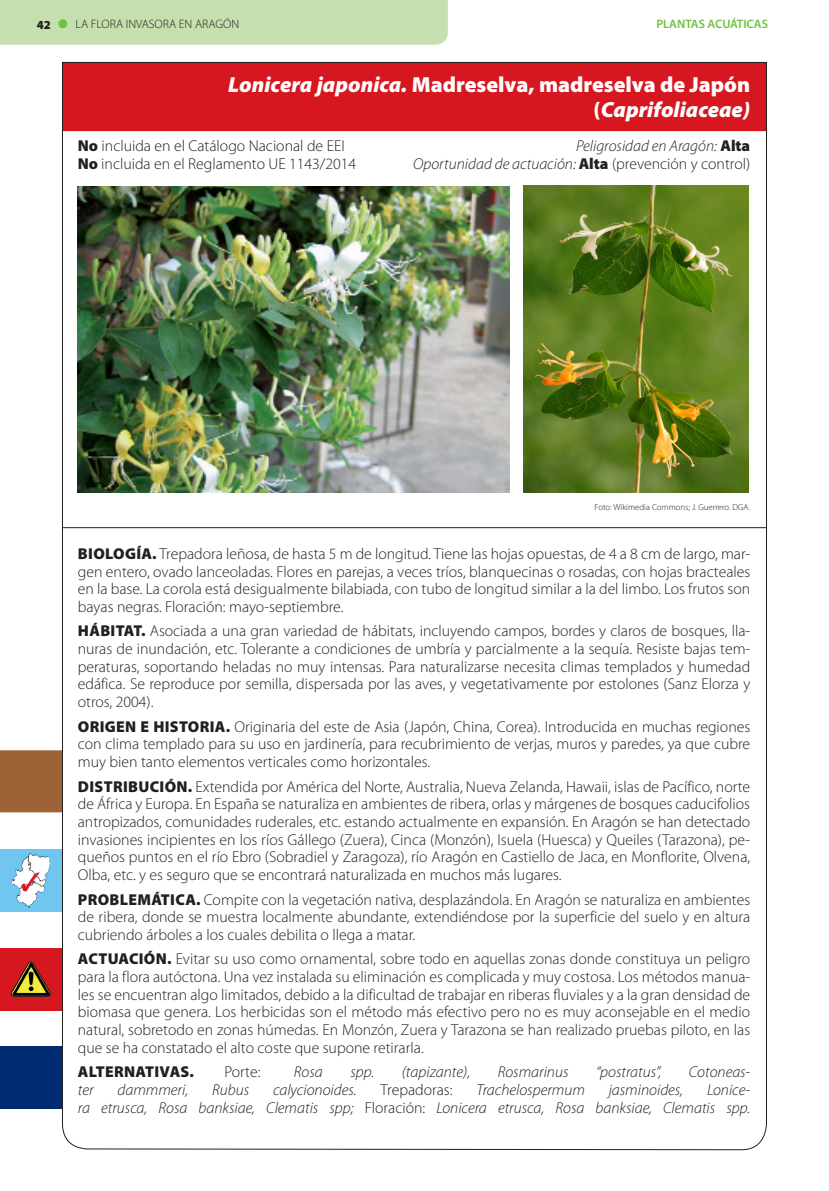
<style>
.page{position:relative;width:829px;height:1191px;background:#fff}
.page>*{position:absolute;margin:0;border:0;box-sizing:border-box;transform-origin:0 0}
.t1{font:italic 900 21.88px/24.5px "Myriad Pro";color:#fff;text-align:right}
.t2{font:300 15.75px/17.7px "Myriad Pro";color:#231f20;text-align:justify}
.t3{font:italic 300 15.75px/17.7px "Myriad Pro";color:#231f20;text-align:right}
.t4{font:900 15.75px "Myriad Pro";letter-spacing:.02em;color:#231f20}
.t5{font:300 12.25px "Myriad Pro";color:#231f20}
.t6{font:600 12.25px "Myriad Pro";color:#71bf44}
.t7{font:300 8.75px "Myriad Pro";color:#231f20}
.s1{font-weight:900}
.s2{color:#71bf44}
.s3{font-style:normal}
.s4{font-weight:900;font-style:normal}
</style>
<div class="page">
<div style="left:0;top:1046px;width:62px;height:62px;background:#002c72"></div>
<div style="left:0;top:750px;width:62px;height:62px;background:#9d6336"></div>
<svg style="left:0;top:849px;width:62px;height:62px;fill:#6fc6ef"></svg>
<img style="left:12px;top:853px;width:17px;height:29px">
<div style="left:0;top:948px;width:84px;height:62px;background:#d7171f"></div>
<svg style="left:11px;top:961px;width:40px;height:36px"></svg>
<img style="left:62px;top:62px;width:705px;height:1088px">
<hr style="left:62px;top:527px;width:704px;height:1px;background:#231f20">
<div style="left:0;top:0;width:448px;height:45px;background:#c5e0ae"></div>
<svg style="left:22px;top:871px;width:18px;height:19px"></svg>
<p class="t5" style="left:37px;top:17px;width:204px"><span class="s1">42</span> <span class="s2">●</span> LA FLORA INVASORA EN ARAGÓN</p>
<p class="t6" style="left:656px;top:16px;width:113px">PLANTAS ACUÁTICAS</p>
<h1 class="t1" style="left:228px;top:73px;width:523px">Lonicera japonica. <span class="s3">Madreselva, madreselva de Japón (</span>Caprifoliaceae)</h1>
<p class="t2" style="left:78px;top:137px;width:268px"><span class="s1">No</span> incluida en el Catálogo Nacional de EEI</p>
<p class="t3" style="left:576px;top:138px;width:176px">Peligrosidad en Aragón: <span class="s4">Alta</span></p>
<p class="t2" style="left:78px;top:155px;width:280px"><span class="s1">No</span> incluida en el Reglamento UE 1143/2014</p>
<p class="t3" style="left:413px;top:155px;width:338px">Oportunidad de actuación: <span class="s4">Alta</span> <span class="s3">(prevención y control)</span></p>
<p class="t7" style="left:594px;top:502px;width:157px">Foto: Wikimedia Commons; J. Guerrero. DGA.</p>
<p class="t2" style="left:78px;top:545px;width:674px"><span class="s1">BIOLOGÍA.</span> Trepadora leñosa, de hasta 5 m de longitud. Tiene las hojas opuestas, de 4 a 8 cm de largo, mar&shy;gen entero, ovado lanceoladas. Flores en parejas, a veces tríos, blanquecinas o rosadas, con hojas bracteales en la base. La corola está desigualmente bilabiada, con tubo de longitud similar a la del limbo. Los frutos son bayas negras. Floración: mayo-septiembre.</p>
<p class="t2" style="left:78px;top:622px;width:674px"><span class="s1">HÁBITAT.</span> Asociada a una gran variedad de hábitats, incluyendo campos, bordes y claros de bosques, lla&shy;nuras de inundación, etc. Tolerante a condiciones de umbría y parcialmente a la sequía. Resiste bajas tem&shy;peraturas, soportando heladas no muy intensas. Para naturalizarse necesita climas templados y humedad edáfica. Se reproduce por semilla, dispersada por las aves, y vegetativamente por estolones (Sanz Elorza y otros, 2004).</p>
<p class="t2" style="left:78px;top:718px;width:674px"><span class="s1">ORIGEN E HISTORIA.</span> Originaria del este de Asia (Japón, China, Corea). Introducida en muchas regiones con clima templado para su uso en jardinería, para recubrimiento de verjas, muros y paredes, ya que cubre muy bien tanto elementos verticales como horizontales.</p>
<p class="t2" style="left:78px;top:778px;width:674px"><span class="s1">DISTRIBUCIÓN.</span> Extendida por América del Norte, Australia, Nueva Zelanda, Hawaii, islas de Pacífico, norte de África y Europa. En España se naturaliza en ambientes de ribera, orlas y márgenes de bosques caducifolios antropizados, comunidades ruderales, etc. estando actualmente en expansión. En Aragón se han detectado invasiones incipientes en los ríos Gállego (Zuera), Cinca (Monzón), Isuela (Huesca) y Queiles (Tarazona), pe&shy;queños puntos en el río Ebro (Sobradiel y Zaragoza), río Aragón en Castiello de Jaca, en Monflorite, Olvena, Olba, etc. y es seguro que se encontrará naturalizada en muchos más lugares.</p>
<p class="t2" style="left:78px;top:890px;width:673px"><span class="s1">PROBLEMÁTICA.</span> Compite con la vegetación nativa, desplazándola. En Aragón se naturaliza en ambientes de ribera, donde se muestra localmente abundante, extendiéndose por la superficie del suelo y en altura cubriendo árboles a los cuales debilita o llega a matar.</p>
<p class="t2" style="left:78px;top:950px;width:674px"><span class="s1">ACTUACIÓN.</span> Evitar su uso como ornamental, sobre todo en aquellas zonas donde constituya un peligro para la flora autóctona. Una vez instalada su eliminación es complicada y muy costosa. Los métodos manua&shy;les se encuentran algo limitados, debido a la dificultad de trabajar en riberas fluviales y a la gran densidad de biomasa que genera. Los herbicidas son el método más efectivo pero no es muy aconsejable en el medio natural, sobretodo en zonas húmedas. En Monzón, Zuera y Tarazona se han realizado pruebas piloto, en las que se ha constatado el alto coste que supone retirarla.</p>
<p class="t4" style="left:78px;top:1063px;width:118px">ALTERNATIVAS.</p>
<p class="t2" style="left:224px;top:1063px;width:38px">Porte:</p>
<p class="t3" style="left:294px;top:1063px;width:30px">Rosa</p>
<p class="t3" style="left:350px;top:1063px;width:25px">spp.</p>
<p class="t3" style="left:402px;top:1063px;width:70px">(tapizante),</p>
<p class="t3" style="left:497px;top:1063px;width:72px">Rosmarinus</p>
<p class="t3" style="left:596px;top:1063px;width:67px">“postratus”,</p>
<p class="t3" style="left:688px;top:1063px;width:63px">Cotoneas-</p>
<p class="t3" style="left:78px;top:1081px;width:17px">ter</p>
<p class="t3" style="left:117px;top:1081px;width:72px">dammmeri,</p>
<p class="t3" style="left:212px;top:1081px;width:38px">Rubus</p>
<p class="t3" style="left:273px;top:1081px;width:85px">calycionoides.</p>
<p class="t2" style="left:380px;top:1081px;width:74px">Trepadoras:</p>
<p class="t3" style="left:476px;top:1081px;width:110px">Trachelospermum</p>
<p class="t3" style="left:608px;top:1081px;width:76px">jasminoides,</p>
<p class="t3" style="left:78px;top:1081px;width:674px">Lonice-<br>ra etrusca, Rosa banksiae, Clematis spp; <span class="s3">Floración:</span> Lonicera etrusca, Rosa banksiae, Clematis spp.</p>
</div>
